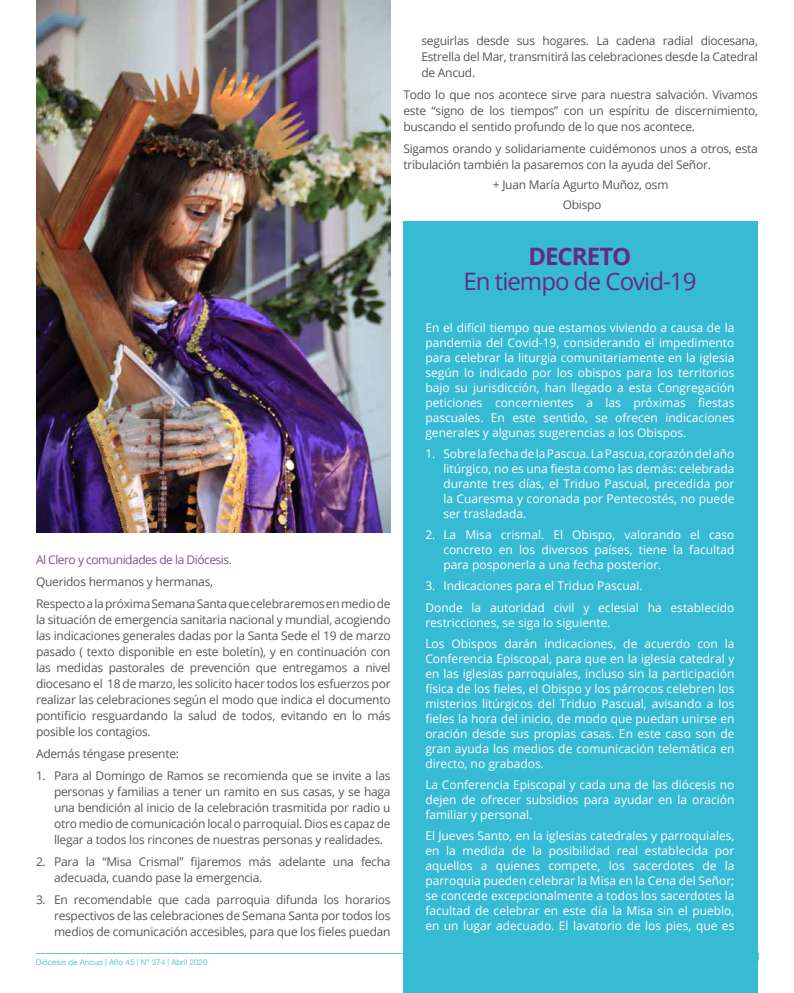
<style>
.page{position:relative;width:794px;height:993px;background:#fff}
.page>*{position:absolute;margin:0;border:0;box-sizing:border-box;transform-origin:0 0}
.t1{font:24px "Open Sans";letter-spacing:-.04em;color:#682885}
.t2{font:700 24px "Open Sans";letter-spacing:-.04em;color:#682885}
.t3{font:12px/15px "Open Sans";color:#fff;text-align:justify}
.t4{font:12px/16px "Open Sans";letter-spacing:-.02em;color:#575756;text-align:justify}
.t5{font:12px "Open Sans";letter-spacing:-.04em;color:#824d99}
.t6{font:8px "Helvetica Neue";color:#62c7cf}
</style>
<div class="page">
<hr style="left:36px;top:952px;width:722px;height:1px;background:#62c7cf">
<div style="left:403px;top:221px;width:355px;height:771px;background:#37bbd5"></div>
<img style="left:36px;top:0;width:354px;height:532px">
<p class="t5" style="left:36px;top:551px;width:197px">Al Clero y comunidades de la Diócesis.</p>
<p class="t4" style="left:36px;top:570px;width:356px;line-height:22px">Queridos hermanos y hermanas,<br>Respecto a la próxima Semana Santa que celebraremos en medio de</p>
<p class="t4" style="left:36px;top:611px;width:356px">la situación de emergencia sanitaria nacional y mundial, acogiendo las indicaciones generales dadas por la Santa Sede el 19 de marzo pasado ( texto disponible en este boletín), y en continuación con las medidas pastorales de prevención que entregamos a nivel diocesano el 18 de marzo, les solicito hacer todos los esfuerzos por realizar las celebraciones según el modo que indica el documento pontificio resguardando la salud de todos, evitando en lo más posible los contagios.</p>
<p class="t4" style="left:36px;top:745px;width:144px">Además téngase presente:</p>
<p class="t4" style="left:54px;top:767px;width:338px;text-indent:-18px">1. Para al Domingo de Ramos se recomienda que se invite a las personas y familias a tener un ramito en sus casas, y se haga una bendición al inicio de la celebración trasmitida por radio u otro medio de comunicación local o parroquial. Dios es capaz de llegar a todos los rincones de nuestras personas y realidades.</p>
<p class="t4" style="left:54px;top:853px;width:338px;text-indent:-18px">2. Para la “Misa Crismal” fijaremos más adelante una fecha adecuada, cuando pase la emergencia.</p>
<p class="t4" style="left:54px;top:891px;width:338px;text-indent:-18px">3. En recomendable que cada parroquia difunda los horarios respectivos de las celebraciones de Semana Santa por todos los medios de comunicación accesibles, para que los fieles puedan</p>
<p class="t6" style="left:36px;top:956px;width:173px">Diócesis de Ancud | Año 45 | Nº 374 | Abril 2020</p>
<p class="t4" style="left:421px;top:33px;width:338px">seguirlas desde sus hogares. La cadena radial diocesana, Estrella del Mar, transmitirá las celebraciones desde la Catedral de Ancud.</p>
<p class="t4" style="left:403px;top:87px;width:356px">Todo lo que nos acontece sirve para nuestra salvación. Vivamos este “signo de los tiempos” con un espíritu de discernimiento, buscando el sentido profundo de lo que nos acontece.</p>
<p class="t4" style="left:403px;top:140px;width:356px">Sigamos orando y solidariamente cuidémonos unos a otros, esta tribulación también la pasaremos con la ayuda del Señor.</p>
<p class="t4" style="left:493px;top:174px;width:177px;line-height:20px;text-align:center">+ Juan María Agurto Muñoz, osm<br>Obispo</p>
<h1 class="t2" style="left:528px;top:239px;width:105px">DECRETO</h1>
<h1 class="t1" style="left:463px;top:265px;width:234px">En tiempo de Covid-19</h1>
<p class="t3" style="left:425px;top:320px;width:310px">En el difícil tiempo que estamos viviendo a causa de la pandemia del Covid-19, considerando el impedimento para celebrar la liturgia comunitariamente en la iglesia según lo indicado por los obispos para los territorios bajo su jurisdicción, han llegado a esta Congregación peticiones concernientes a las próximas fiestas pascuales. En este sentido, se ofrecen indicaciones generales y algunas sugerencias a los Obispos.</p>
<p class="t3" style="left:443px;top:446px;width:292px;text-indent:-18px">1. Sobre la fecha de la Pascua. La Pascua, corazón del año litúrgico, no es una fiesta como las demás: celebrada durante tres días, el Triduo Pascual, precedida por la Cuaresma y coronada por Pentecostés, no puede ser trasladada.</p>
<p class="t3" style="left:443px;top:527px;width:292px;text-indent:-18px">2. La Misa crismal. El Obispo, valorando el caso concreto en los diversos países, tiene la facultad para posponerla a una fecha posterior.</p>
<p class="t3" style="left:425px;top:575px;width:310px;line-height:21px">3. Indicaciones para el Triduo Pascual.<br>Donde la autoridad civil y eclesial ha establecido</p>
<p class="t3" style="left:425px;top:611px;width:310px;line-height:21px">restricciones, se siga lo siguiente.<br>Los Obispos darán indicaciones, de acuerdo con la</p>
<p class="t3" style="left:425px;top:650px;width:310px">Conferencia Episcopal, para que en la iglesia catedral y en las iglesias parroquiales, incluso sin la participación física de los fieles, el Obispo y los párrocos celebren los misterios litúrgicos del Triduo Pascual, avisando a los fieles la hora del inicio, de modo que puedan unirse en oración desde sus propias casas. En este caso son de gran ayuda los medios de comunicación telemática en directo, no grabados.</p>
<p class="t3" style="left:425px;top:776px;width:310px">La Conferencia Episcopal y cada una de las diócesis no dejen de ofrecer subsidios para ayudar en la oración familiar y personal.</p>
<p class="t3" style="left:425px;top:827px;width:310px">El Jueves Santo, en la iglesias catedrales y parroquiales, en la medida de la posibilidad real establecida por aquellos a quienes compete, los sacerdotes de la parroquia pueden celebrar la Misa en la Cena del Señor; se concede excepcionalmente a todos los sacerdotes la facultad de celebrar en este día la Misa sin el pueblo, en un lugar adecuado. El lavatorio de los pies, que es</p>
</div>
